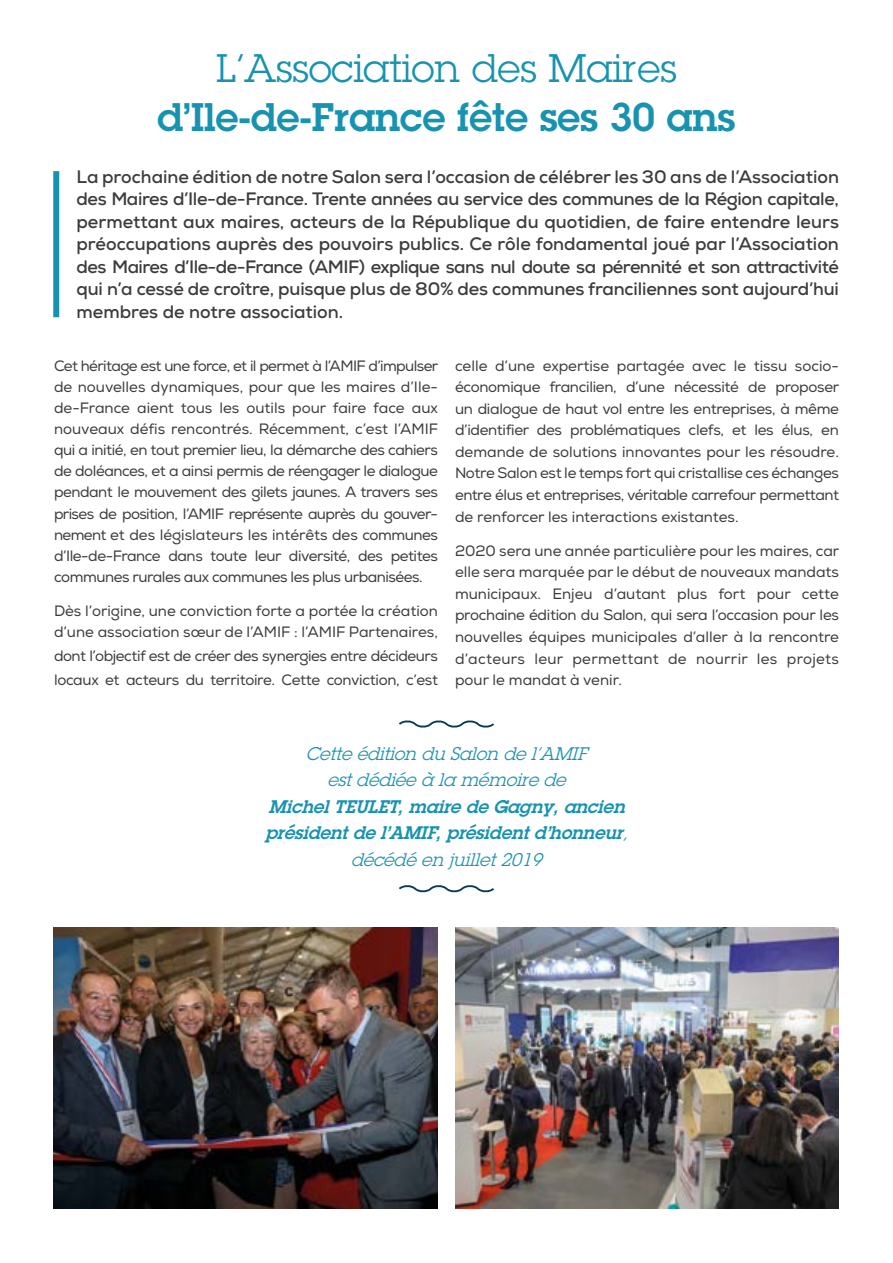
<style>
.page{position:relative;width:893px;height:1263px;background:#fff}
.page>*{position:absolute;margin:0;border:0;box-sizing:border-box;transform-origin:0 0}
.t1{font:600 39px "Lubalin Graph Std";color:#1893af}
.t2{font:39px "Lubalin Graph Std";color:#1893af}
.t3{font:700 18px/22.5px "Nexa";letter-spacing:-.01em;color:#3c3c3b;text-align:justify}
.t4{font:italic 600 17.85px/26.4px "Lubalin Graph Std";color:#1893af;text-align:center}
.t5{font:italic 17.85px/26.4px "Lubalin Graph Std";color:#1893af;text-align:center}
.t6{font:15px/21.6px "Nexa";letter-spacing:-.015em;color:#3c3c3b;text-align:justify}
.s1{font-weight:400}
</style>
<div class="page">
<svg style="left:399px;top:720px;width:95px;height:8px"></svg>
<svg style="left:399px;top:885px;width:95px;height:8px"></svg>
<div style="left:53px;top:171px;width:6px;height:146px;background:#1893af"></div>
<img style="left:455px;top:927px;width:384px;height:281px">
<img style="left:53px;top:927px;width:385px;height:282px">
<h1 class="t2" style="left:216px;top:44px;width:462px">L’Association des Maires</h1>
<h1 class="t1" style="left:157px;top:92px;width:579px">d’Ile-de-France fête ses 30 ans</h1>
<p class="t3" style="left:77px;top:165px;width:764px">La prochaine édition de notre Salon sera l’occasion de célébrer les 30 ans de l’Association des Maires d’Ile-de-France. Trente années au service des communes de la Région capitale, permettant aux maires, acteurs de la République du quotidien, de faire entendre leurs préoccupations auprès des pouvoirs publics. Ce rôle fondamental joué par l’Association des Maires d’Ile-de-France (AMIF) explique sans nul doute sa pérennité et son attractivité qui n’a cessé de croître, puisque plus de 80% des communes franciliennes sont aujourd’hui membres de notre association.</p>
<p class="t6" style="left:54px;top:355px;width:386px;line-height:21.1px">Cet héritage est une force, et il permet à l’AMIF d’impulser de nouvelles dynamiques, pour que les maires d’Ile&shy;de-France aient tous les outils pour faire face aux nouveaux défis rencontrés. Récemment, c’est l’AMIF qui a initié, en tout premier lieu, la démarche des cahiers de doléances, et a ainsi permis de réengager le dialogue pendant le mouvement des gilets jaunes. A travers ses prises de position, l’AMIF représente auprès du gouver&shy;nement et des législateurs les intérêts des communes d’Ile-de-France dans toute leur diversité, des petites communes rurales aux communes les plus urbanisées.</p>
<p class="t6" style="left:54px;top:600px;width:385px;line-height:21.1px">Dès l’origine, une conviction forte a portée la création d’une association sœur de l’AMIF : l’AMIF Partenaires,</p>
<p class="t6" style="left:54px;top:644px;width:385px;line-height:24.2px">dont l’objectif est de créer des synergies entre décideurs locaux et acteurs du territoire. Cette conviction, c’est</p>
<p class="t6" style="left:455px;top:355px;width:386px">celle d’une expertise partagée avec le tissu socio&shy;économique francilien, d’une nécessité de proposer un dialogue de haut vol entre les entreprises, à même d’identifier des problématiques clefs, et les élus, en demande de solutions innovantes pour les résoudre.<br>Notre Salon est le temps fort qui cristallise ces échanges entre élus et entreprises, véritable carrefour permettant de renforcer les interactions existantes.</p>
<p class="t6" style="left:455px;top:540px;width:386px">2020 sera une année particulière pour les maires, car elle sera marquée par le début de nouveaux mandats municipaux. Enjeu d’autant plus fort pour cette prochaine édition du Salon, qui sera l’occasion pour les nouvelles équipes municipales d’aller à la rencontre d’acteurs leur permettant de nourrir les projets pour le mandat à venir.</p>
<p class="t5" style="left:306px;top:740px;width:288px">Cetteédition du Salon del’AMIF estdédiéeà la mémoirede</p>
<p class="t4" style="left:265px;top:793px;width:370px">MichelTEULET,mairedeGagny,ancien présidentdel’AMIF,présidentd’honneur<span class="s1">, décédéen juillet2019</span></p>
</div>
